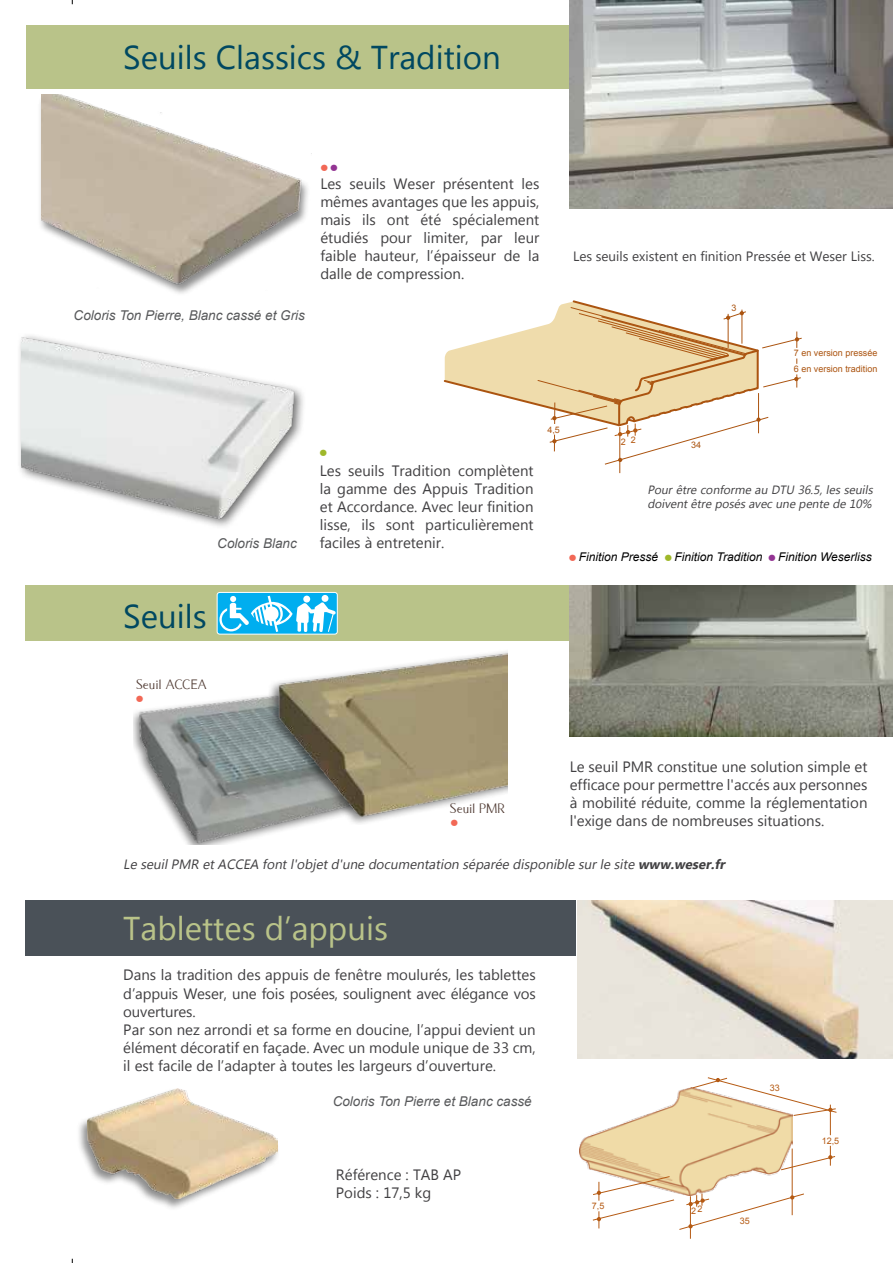
<style>
.page{position:relative;width:893px;height:1263px;background:#fff}
.page>*{position:absolute;margin:0;border:0;box-sizing:border-box;transform-origin:0 0}
.t1{font:33px "Lao UI";color:#004861}
.t2{font:33px "Lao UI";color:#b9c389}
.t3{font:15px/18px "Lao UI";color:#414042;text-align:justify}
.t4{font:13.8px "Caramella";color:#503b33}
.t5{font:italic 13.5px "Lao UI";color:#414042}
.t6{font:italic 13.5px "Arial";color:#58595b}
.t7{font:13.5px "Lao UI";color:#414042}
.t8{font:italic 12px/14.4px "Lao UI";color:#414042}
.t9{font:italic 12px "Arial";color:#000}
.t10{font:9px/15.9px "Arial";color:#ab5410}
.t11{font:9px "Arial";color:#b55a13}
.t12{font:9px "Zapf Dingbats";color:#f26856}
.t13{font:9px "Zapf Dingbats";color:#9fb82a}
.s1{color:#f26856}
.s2{color:#9fb82a}
.s3{color:#933493}
.s4{font-weight:700}
</style>
<div class="page">
<div style="left:26px;top:26px;width:558px;height:63px;background:#b9c389"></div>
<div style="left:26px;top:585px;width:548px;height:55px;background:#b9c389"></div>
<div style="left:26px;top:900px;width:550px;height:56px;background:#4a5158"></div>
<img style="left:41px;top:94px;width:267px;height:196px">
<img style="left:570px;top:0;width:323px;height:208px">
<img style="left:570px;top:585px;width:323px;height:151px">
<img style="left:577px;top:900px;width:316px;height:159px">
<div style="left:76px;top:1088px;width:205px;height:123px;background:#000;opacity:.45"></div>
<img style="left:87px;top:1088px;width:191px;height:110px">
<div style="left:17px;top:332px;width:289px;height:198px;background:#000;opacity:.57"></div>
<img style="left:22px;top:332px;width:277px;height:191px">
<img style="left:580px;top:1088px;width:213px;height:82px">
<hr style="left:690px;top:1196px;width:1px;height:43px;background:#b55a13">
<hr style="left:792px;top:1148px;width:1px;height:67px;background:#b55a13">
<hr style="left:830px;top:1104px;width:1px;height:62px;background:#b55a13">
<svg style="left:692px;top:1077px;width:145px;height:39px"></svg>
<svg style="left:590px;top:1155px;width:246px;height:75px"></svg>
<hr style="left:619px;top:427px;width:1px;height:46px;background:#ab5410">
<svg style="left:444px;top:300px;width:358px;height:165px"></svg>
<img style="left:134px;top:695px;width:167px;height:149px">
<div style="left:268px;top:649px;width:240px;height:176px;background:#000;opacity:.5"></div>
<img style="left:277px;top:649px;width:231px;height:171px">
<div style="left:217px;top:592px;width:120px;height:42px;background:#00aeef;border-radius:3px"></div>
<div style="left:217px;top:592px;width:121px;height:42px;border:1px solid #fff;border-radius:3px"></div>
<svg style="left:219px;top:596px;width:117px;height:36px"></svg>
<h1 class="t1" style="left:123px;top:36px;width:379px">Seuils Classics &amp; Tradition</h1>
<p class="t6" style="left:74px;top:307px;width:233px">Coloris Ton Pierre, Blanc cassé et Gris</p>
<p class="t3" style="left:320px;top:174px;width:220px">Les seuils Weser présentent les mêmes avantages que les appuis, mais ils ont été spécialement étudiés pour limiter, par leur faible hauteur, l’épaisseur de la dalle de compression.</p>
<p class="t7" style="left:573px;top:247px;width:303px">Les seuils existent en finition Pressée et Weser Liss.</p>
<p class="t10" style="left:732px;top:300px;width:7px">3</p>
<p class="t10" style="left:794px;top:345px;width:85px">7 en version pressée<br>6 en version tradition</p>
<p class="t6" style="left:217px;top:535px;width:81px">Coloris Blanc</p>
<h1 class="t1" style="left:123px;top:594px;width:85px">Seuils</h1>
<p class="t4" style="left:136px;top:677px;width:73px">Seuil ACCEA</p>
<p class="t12" style="left:136px;top:694px;width:9px">●</p>
<p class="t13" style="left:320px;top:449px;width:9px">●</p>
<p class="t3" style="left:320px;top:461px;width:215px">Les seuils Tradition complètent la gamme des Appuis Tradition et Accordance. Avec leur finition lisse, ils sont particulièrement faciles à entretenir.</p>
<p class="t10" style="left:547px;top:422px;width:14px">4,5</p>
<p class="t11" style="left:621px;top:435px;width:17px">2 2</p>
<p class="t10" style="left:691px;top:437px;width:12px">34</p>
<p class="t8" style="left:647px;top:482px;width:230px">Pour être conforme au DTU 36.5, les seuils doiventêtre posés avec une pente de 10%</p>
<p class="t9" style="left:569px;top:549px;width:304px"><span class="s1">●</span> Finition Pressé <span class="s2">●</span> Finition Tradition <span class="s3">●</span> Finition Weserliss</p>
<p class="t4" style="left:450px;top:801px;width:57px">Seuil PMR</p>
<p class="t12" style="left:451px;top:818px;width:9px">●</p>
<p class="t3" style="left:570px;top:757px;width:299px">Le seuil PMR constitue une solution simple et efficace pour permettre l'accés aux personnes à mobilité réduite, comme la réglementation l'exige dans de nombreuses situations.</p>
<p class="t5" style="left:123px;top:855px;width:606px">Le seuilPMR etACCEA fontl'objetd'une documentation séparée disponible surle site <span class="s4">www.weser.fr</span></p>
<h1 class="t2" style="left:123px;top:906px;width:266px">Tablettes d’appuis</h1>
<p class="t3" style="left:123px;top:965px;width:414px;text-align:left">Dans la tradition des appuis de fenêtre moulurés, les tablettes d’appuis Weser, une fois posées, soulignent avec élégance vos ouvertures.<br>Par son nez arrondi et sa forme en doucine, l’appui devient un élément décoratif en façade. Avec un module unique de 33 cm, il est facile de l’adapter à toutes les largeurs d’ouverture.</p>
<p class="t6" style="left:333px;top:1092px;width:201px">Coloris Ton Pierre et Blanc cassé</p>
<p class="t3" style="left:336px;top:1165px;width:127px">Référence : TAB AP<br>Poids : 17,5 kg</p>
<p class="t11" style="left:592px;top:1200px;width:14px">7,5</p>
<p class="t11" style="left:770px;top:1082px;width:12px">33</p>
<p class="t11" style="left:691px;top:1204px;width:13px">22</p>
<p class="t11" style="left:740px;top:1215px;width:12px">35</p>
<p class="t11" style="left:822px;top:1135px;width:19px">12,5</p>
</div>
